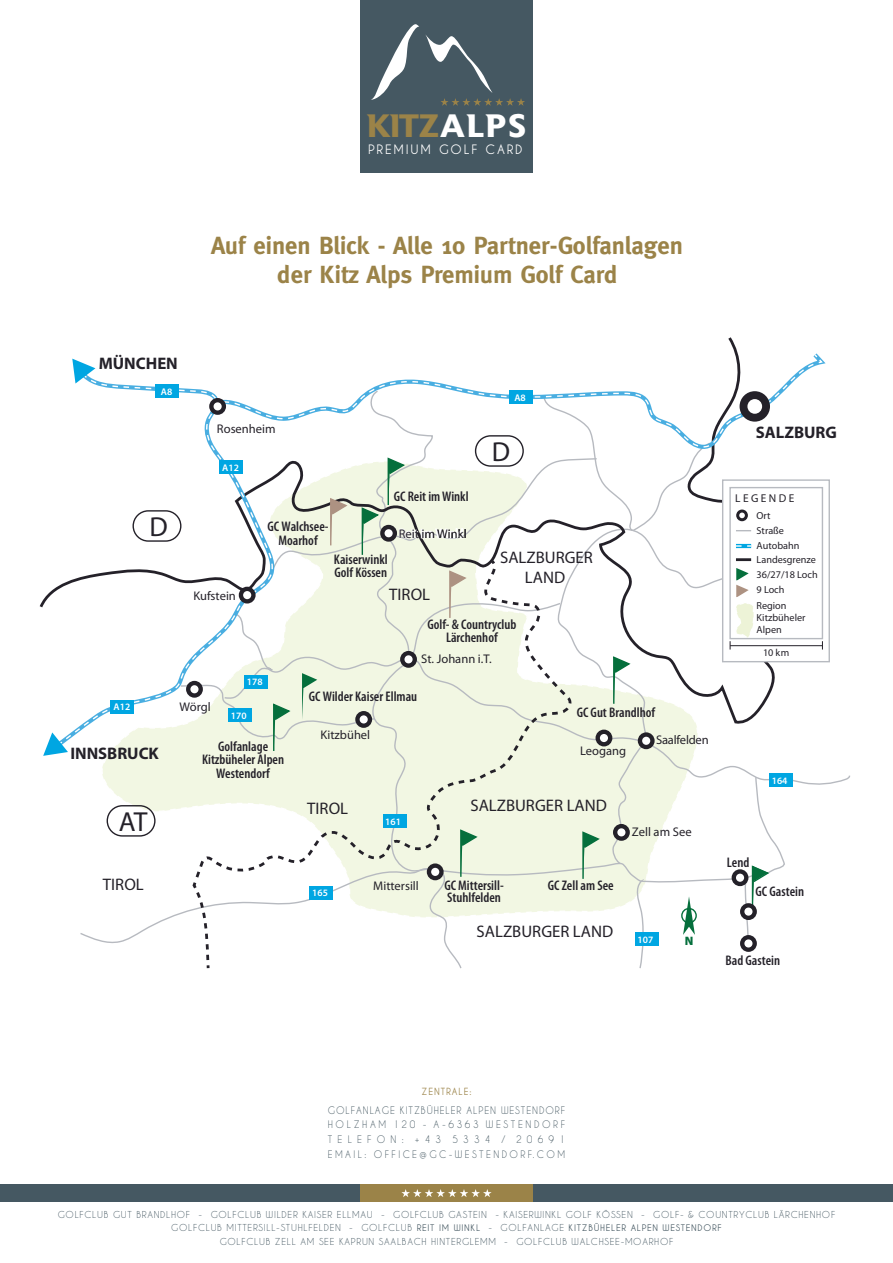
<style>
.page{position:relative;width:893px;height:1263px;background:#fff}
.page>*{position:absolute;margin:0;border:0;box-sizing:border-box;transform-origin:0 0}
.t1{font:700 32.4px "Astoria";letter-spacing:.06em;color:#9b8348}
.t2{font:27.6px "Myriad Pro";color:#242129}
.t3{font:700 24.75px/29.1px "Meta";color:#9b8348;text-align:center}
.t4{font:16.8px/20.1px "Myriad Pro";color:#242129;text-align:center}
.t5{font:700 16.8px "Myriad Pro";color:#242129}
.t6{font:600 condensed 13.95px/12.6px "Myriad Pro";color:#242129;text-align:center}
.t7{font:700 12.9px "Caviar Dreams";letter-spacing:.14em;color:#fff}
.t8{font:12.6px "Myriad Pro";color:#242129}
.t9{font:900 12.3px "Myriad Pro";color:#056f3c}
.t10{font:11.4px "Myriad Pro";letter-spacing:.215em;color:#242129}
.t11{font:10.2px/15.1px "Myriad Pro";color:#242129}
.t12{font:9.75px/14.7px "Caviar Dreams";letter-spacing:.26em;color:#455862;text-align:justify;scale:.95 1}
.t13{font:600 9.75px "Myriad Pro";color:#fff}
.t14{font:700 9.75px "Caviar Dreams";letter-spacing:.1em;color:#9b8348;scale:.95 1}
.t15{font:9px/13.5px "Caviar Dreams";letter-spacing:.08em;color:#455862;text-align:center}
.s1{color:#fff}
.s2{font-weight:700}
</style>
<div class="page">
<div style="left:360px;top:0;width:173px;height:173px;background:#455862"></div>
<svg style="left:371px;top:24px;width:48px;height:76px"></svg>
<svg style="left:425px;top:35px;width:100px;height:71px"></svg>
<div style="left:0;top:1184px;width:893px;height:17px;background:#455862"></div>
<div style="left:360px;top:1184px;width:173px;height:17px;background:#9b8348"></div>
<svg style="left:401px;top:1189px;width:91px;height:8px"></svg>
<svg style="left:102px;top:756px;width:90px;height:80px"></svg>
<svg style="left:80px;top:865px;width:564px;height:104px"></svg>
<div style="left:575px;top:787px;width:65px;height:78px;background:#f2f7e3"></div>
<svg style="left:575px;top:662px;width:275px;height:125px"></svg>
<svg style="left:373px;top:884px;width:189px;height:85px"></svg>
<svg style="left:39px;top:337px;width:763px;height:387px"></svg>
<svg style="left:192px;top:619px;width:383px;height:265px"></svg>
<svg style="left:191px;top:879px;width:20px;height:90px"></svg>
<svg style="left:45px;top:370px;width:231px;height:386px"></svg>
<svg style="left:210px;top:349px;width:616px;height:102px"></svg>
<svg style="left:53px;top:378px;width:221px;height:371px"></svg>
<svg style="left:222px;top:362px;width:596px;height:87px"></svg>
<svg style="left:813px;top:353px;width:11px;height:11px"></svg>
<svg style="left:582px;top:830px;width:19px;height:50px"></svg>
<svg style="left:179px;top:665px;width:196px;height:87px"></svg>
<svg style="left:612px;top:655px;width:20px;height:50px"></svg>
<svg style="left:459px;top:828px;width:20px;height:50px"></svg>
<div style="left:239px;top:587px;width:17px;height:16px;background:#242129;border-radius:50%"></div>
<div style="left:243px;top:591px;width:8px;height:8px;background:#fff;border-radius:50%"></div>
<svg style="left:209px;top:398px;width:17px;height:17px"></svg>
<div style="left:214px;top:402px;width:8px;height:8px;background:#fff;border-radius:50%"></div>
<div style="left:740px;top:391px;width:30px;height:31px;background:#242129;border-radius:50%"></div>
<div style="left:747px;top:399px;width:15px;height:15px;background:#fff;border-radius:50%"></div>
<div style="left:186px;top:681px;width:17px;height:17px;background:#242129;border-radius:50%"></div>
<div style="left:190px;top:685px;width:9px;height:8px;background:#fff;border-radius:50%"></div>
<svg style="left:355px;top:711px;width:17px;height:17px"></svg>
<div style="left:360px;top:715px;width:8px;height:8px;background:#fff;border-radius:50%"></div>
<div style="left:400px;top:651px;width:17px;height:17px;background:#242129;border-radius:50%"></div>
<div style="left:404px;top:655px;width:9px;height:8px;background:#fff;border-radius:50%"></div>
<div style="left:595px;top:730px;width:17px;height:16px;background:#242129;border-radius:50%"></div>
<div style="left:600px;top:734px;width:8px;height:8px;background:#fff;border-radius:50%"></div>
<svg style="left:638px;top:732px;width:17px;height:17px"></svg>
<div style="left:642px;top:737px;width:8px;height:8px;background:#fff;border-radius:50%"></div>
<svg style="left:613px;top:824px;width:17px;height:17px"></svg>
<div style="left:617px;top:828px;width:8px;height:8px;background:#fff;border-radius:50%"></div>
<svg style="left:427px;top:863px;width:17px;height:17px"></svg>
<div style="left:431px;top:868px;width:8px;height:8px;background:#fff;border-radius:50%"></div>
<div style="left:769px;top:773px;width:24px;height:14px;background:#00a6e2"></div>
<div style="left:635px;top:932px;width:23px;height:14px;background:#00a6e2"></div>
<div style="left:383px;top:814px;width:23px;height:14px;background:#00a6e2"></div>
<div style="left:310px;top:886px;width:23px;height:14px;background:#00a6e2"></div>
<div style="left:245px;top:675px;width:23px;height:14px;background:#00a6e2"></div>
<div style="left:219px;top:460px;width:24px;height:14px;background:#00a6e2"></div>
<div style="left:509px;top:390px;width:23px;height:14px;background:#00a6e2"></div>
<div style="left:155px;top:384px;width:24px;height:14px;background:#00a6e2"></div>
<div style="left:111px;top:700px;width:23px;height:14px;background:#00a6e2"></div>
<div style="left:229px;top:708px;width:23px;height:14px;background:#00a6e2"></div>
<svg style="left:72px;top:359px;width:23px;height:24px"></svg>
<svg style="left:43px;top:732px;width:25px;height:24px"></svg>
<div style="left:133px;top:510px;width:48px;height:32px;border:1px solid #242129;border-radius:15px"></div>
<div style="left:107px;top:805px;width:49px;height:32px;border:1px solid #242129;border-radius:15px"></div>
<svg style="left:272px;top:396px;width:440px;height:223px"></svg>
<div style="left:723px;top:480px;width:106px;height:182px;background:#fff"></div>
<div style="left:722px;top:479px;width:108px;height:183px;border:1px solid #b7bac0"></div>
<svg style="left:736px;top:530px;width:15px;height:1px"></svg>
<hr style="left:736px;top:558px;width:15px;height:3px;background:#242129">
<hr style="left:736px;top:544px;width:15px;height:4px;background:#00a6e2">
<svg style="left:736px;top:545px;width:15px;height:2px"></svg>
<svg style="left:736px;top:509px;width:12px;height:12px"></svg>
<svg style="left:739px;top:513px;width:6px;height:5px"></svg>
<div style="left:729px;top:487px;width:94px;height:152px;border:1px solid #b7bac0"></div>
<hr style="left:730px;top:645px;width:92px;height:1px;background:#242129">
<svg style="left:730px;top:568px;width:24px;height:81px"></svg>
<svg style="left:740px;top:935px;width:17px;height:17px"></svg>
<svg style="left:640px;top:776px;width:145px;height:171px"></svg>
<div style="left:740px;top:903px;width:17px;height:17px;background:#242129;border-radius:50%"></div>
<div style="left:744px;top:907px;width:8px;height:9px;background:#fff;border-radius:50%"></div>
<div style="left:732px;top:869px;width:16px;height:17px;background:#242129;border-radius:50%"></div>
<div style="left:736px;top:874px;width:8px;height:8px;background:#fff;border-radius:50%"></div>
<h1 class="t1" style="left:367px;top:107px;width:161px">KITZ<span class="s1">ALPS</span></h1>
<h3 class="t7" style="left:368px;top:142px;width:156px">PREMIUM GOLF CARD</h3>
<h3 class="t3" style="left:211px;top:231px;width:473px">Auf einen Blick - Alle 10 Partner-Golfanlagen der Kitz Alps Premium Golf Card</h3>
<h3 class="t5" style="left:99px;top:353px;width:81px">MÜNCHEN</h3>
<p class="t13" style="left:161px;top:385px;width:13px">A8</p>
<h2 class="t2" style="left:149px;top:510px;width:20px">D</h2>
<h3 class="t8" style="left:217px;top:421px;width:60px">Rosenheim</h3>
<p class="t13" style="left:222px;top:461px;width:18px">A12</p>
<h3 class="t8" style="left:193px;top:588px;width:44px">Kufstein</h3>
<h3 class="t6" style="left:268px;top:519px;width:63px;line-height:14px">GC Walchsee-<br>Moarhof</h3>
<h3 class="t6" style="left:394px;top:490px;width:76px">GC Reit imWinkl</h3>
<h3 class="t8" style="left:399px;top:526px;width:70px">Reit im Winkl</h3>
<h3 class="t6" style="left:334px;top:553px;width:56px;text-align:left">Kaiserwinkl<br>Golf Kössen</h3>
<h3 class="t4" style="left:389px;top:584px;width:42px">TIROL</h3>
<p class="t13" style="left:514px;top:391px;width:13px">A8</p>
<h2 class="t2" style="left:492px;top:435px;width:20px">D</h2>
<h3 class="t4" style="left:500px;top:547px;width:94px">SALZBURGER<br>LAND</h3>
<h3 class="t6" style="left:427px;top:618px;width:91px">Golf- &amp; Countryclub<br>Lärchenhof</h3>
<p class="t13" style="left:247px;top:676px;width:17px">178</p>
<h3 class="t8" style="left:421px;top:651px;width:72px">St. Johann i.T.</h3>
<p class="t13" style="left:114px;top:701px;width:18px">A12</p>
<h3 class="t8" style="left:180px;top:699px;width:33px">Wörgl</h3>
<p class="t13" style="left:231px;top:709px;width:17px">170</p>
<h3 class="t6" style="left:309px;top:689px;width:110px">GC Wilder Kaiser Ellmau</h3>
<h3 class="t6" style="left:577px;top:705px;width:80px">GC Gut Brandlhof</h3>
<h3 class="t5" style="left:70px;top:742px;width:90px">INNSBRUCK</h3>
<h3 class="t6" style="left:202px;top:739px;width:84px;line-height:14px">Golfanlage<br>Kitzbüheler Alpen<br>Westendorf</h3>
<h3 class="t8" style="left:320px;top:727px;width:51px">Kitzbühel</h3>
<h3 class="t8" style="left:580px;top:743px;width:47px">Leogang</h3>
<h3 class="t8" style="left:656px;top:731px;width:54px">Saalfelden</h3>
<h2 class="t2" style="left:119px;top:805px;width:30px">AT</h2>
<h3 class="t4" style="left:307px;top:798px;width:42px">TIROL</h3>
<p class="t13" style="left:385px;top:815px;width:17px">161</p>
<h3 class="t4" style="left:470px;top:795px;width:138px">SALZBURGER LAND</h3>
<h3 class="t8" style="left:632px;top:824px;width:61px">Zell am See</h3>
<h3 class="t4" style="left:103px;top:874px;width:42px">TIROL</h3>
<p class="t13" style="left:312px;top:887px;width:17px">165</p>
<h3 class="t8" style="left:373px;top:878px;width:47px">Mittersill</h3>
<h3 class="t6" style="left:444px;top:878px;width:61px;text-align:left">GC Mittersill-<br>Stuhlfelden</h3>
<h3 class="t6" style="left:548px;top:878px;width:67px">GC Zell am See</h3>
<h3 class="t4" style="left:477px;top:920px;width:138px">SALZBURGER LAND</h3>
<p class="t13" style="left:638px;top:933px;width:17px">107</p>
<h3 class="t9" style="left:685px;top:933px;width:10px">N</h3>
<h3 class="t5" style="left:756px;top:422px;width:83px">SALZBURG</h3>
<p class="t10" style="left:735px;top:491px;width:60px">LEGENDE</p>
<p class="t11" style="left:757px;top:507px;width:29px">Ort<br>Straße</p>
<p class="t11" style="left:757px;top:552px;width:61px">Landesgrenze</p>
<p class="t11" style="left:757px;top:537px;width:44px">Autobahn</p>
<p class="t11" style="left:757px;top:567px;width:63px">36/27/18 Loch<br>9 Loch<br>Region</p>
<p class="t11" style="left:757px;top:611px;width:50px;line-height:12.3px">Kitzbüheler<br>Alpen</p>
<p class="t11" style="left:763px;top:645px;width:28px">10 km</p>
<p class="t13" style="left:772px;top:774px;width:17px">164</p>
<h3 class="t6" style="left:727px;top:855px;width:24px">Lend</h3>
<h3 class="t6" style="left:755px;top:884px;width:50px">GC Gastein</h3>
<h3 class="t6" style="left:725px;top:954px;width:56px">Bad Gastein</h3>
<p class="t14" style="left:422px;top:1085px;width:54px">ZENTRALE:</p>
<p class="t12" style="left:328px;top:1103px;width:251px">GOLFANLAGE KITZBÜHELER ALPEN WESTENDORF HOLZHAM 120 - A-6363 WESTENDORF TELEFON: +43 5334 / 20691<br>EMAIL: OFFICE@GC-WESTENDORF.COM</p>
<p class="t15" style="left:58px;top:1207px;width:779px">GOLFCLUB GUT BRANDLHOF - GOLFCLUB WILDER KAISER ELLMAU - GOLFCLUB GASTEIN - KAISERWINKL GOLF KÖSSEN - GOLF- &amp; COUNTRYCLUB LÄRCHENHOF<br>GOLFCLUB MITTERSILL-STUHLFELDEN - GOLFCLUB <span class="s2">REIT IM WINKL</span> - GOLFANLAGE <span class="s2">KITZBÜHELER ALPEN WESTENDORF<br></span>GOLFCLUB ZELL AM SEE KAPRUN SAALBACH HINTERGLEMM - GOLFCLUB WALCHSEE-MOARHOF</p>
</div>
